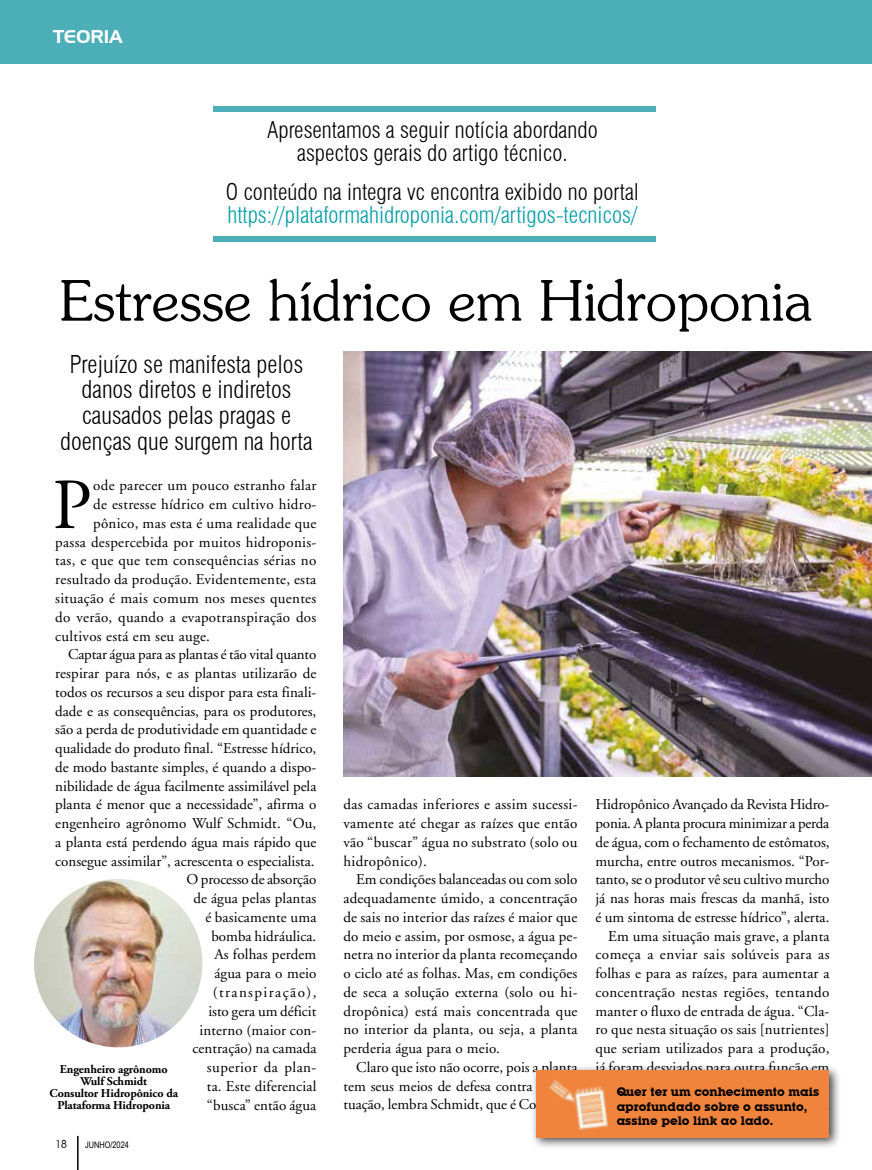
<style>
.page{position:relative;width:872px;height:1170px;background:#fff}
.page>*{position:absolute;margin:0;border:0;box-sizing:border-box;transform-origin:0 0}
.t1{font:71.55px "Adobe Garamond";color:#000}
.t2{font:300 55.5px "Souvenir";color:#000}
.t3{font:300 condensed 24px/25.5px "Swiss 721 BT";color:#000;text-align:center}
.t4{font:300 condensed 22.5px/22.5px "Swiss 721 BT";color:#000;text-align:center}
.t5{font:300 condensed 22.5px "Swiss 721 BT";color:#009ba6}
.t6{font:18px "Aero Regular SWFTE";color:#fff}
.t7{font:15px/18.8px "Adobe Garamond";letter-spacing:.01em;color:#000;text-align:justify}
.t8{font:15px "Adobe Garamond";letter-spacing:-.01em;color:#000}
.t9{font:15px "Adobe Garamond";letter-spacing:.03em;color:#000}
.t10{font:15px "Adobe Garamond";letter-spacing:.095em;color:#000}
.t11{font:700 12px/12px "Adobe Garamond Pro";letter-spacing:-.01em;color:#000;text-align:center}
.t12{font:700 12px/14.5px "Lubalin Graph IT Cby BT";color:#000}
.t13{font:100 12px "Avant Garde";color:#000}
.t14{font:9px "Arial Narrow";color:#000}
</style>
<div class="page">
<hr style="left:77px;top:1135px;width:2px;height:34px;background:#000">
<img style="left:343px;top:351px;width:529px;height:425px">
<div style="left:0;top:0;width:872px;height:63px;background:#4caeb7"></div>
<div style="left:214px;top:236px;width:442px;height:6px;background:#4caeb7"></div>
<div style="left:214px;top:106px;width:442px;height:6px;background:#4caeb7"></div>
<img style="left:32px;top:876px;width:173px;height:173px;border-radius:86px">
<div style="left:29px;top:874px;width:178px;height:177px;border:5px solid #fff;border-radius:50%"></div>
<div style="left:530px;top:1064px;width:311px;height:85px;background:#000;opacity:.75"></div>
<div style="left:536px;top:1070px;width:293px;height:67px;background:#f1843d"></div>
<img style="left:549px;top:1080px;width:60px;height:50px">
<p class="t6" style="left:53px;top:25px;width:71px">TEORIA</p>
<h3 class="t4" style="left:267px;top:119px;width:332px">Apresentamos a seguir notícia abordando aspectos gerais do artigo técnico.</h3>
<h3 class="t4" style="left:226px;top:181px;width:415px">O conteúdo na integra vc encontra exibido no portal</h3>
<h3 class="t5" style="left:227px;top:201px;width:411px">https://plataformahidroponia.com/artigos-tecnicos/</h3>
<h2 class="t2" style="left:60px;top:267px;width:754px">Estresse hídrico em Hidroponia</h2>
<h3 class="t3" style="left:60px;top:351px;width:254px">Prejuízo se manifesta pelos danos diretos e indiretos causados pelas pragas e doenças que surgem na horta</h3>
<h1 class="t1" style="left:52px;top:467px;width:41px">P</h1>
<p class="t7" style="left:93px;top:476px;width:225px">ode parecer um pouco estranho falar</p>
<p class="t7" style="left:93px;top:495px;width:225px">de estresse hídrico em cultivo hidro-</p>
<p class="t7" style="left:93px;top:514px;width:225px">pônico, mas esta é uma realidade que</p>
<p class="t7" style="left:55px;top:533px;width:262px">passa despercebida por muitos hidroponis-</p>
<p class="t7" style="left:55px;top:551px;width:262px">tas, e que que tem consequências sérias no</p>
<p class="t7" style="left:55px;top:570px;width:262px">resultado da produção. Evidentemente, esta</p>
<p class="t7" style="left:55px;top:589px;width:262px">situação é mais comum nos meses quentes</p>
<p class="t7" style="left:55px;top:608px;width:263px">do verão, quando a evapotranspiração dos</p>
<p class="t7" style="left:55px;top:626px;width:156px">cultivos está em seu auge.</p>
<p class="t8" style="left:68px;top:646px;width:250px">Captar água para as plantas é tão vital quanto</p>
<p class="t7" style="left:55px;top:664px;width:263px">respirar para nós, e as plantas utilizarão de</p>
<p class="t7" style="left:55px;top:683px;width:262px">todos os recursos a seu dispor para esta finali-</p>
<p class="t7" style="left:55px;top:701px;width:262px">dade e as consequências, para os produtores,</p>
<p class="t7" style="left:55px;top:720px;width:263px">são a perda de produtividade em quantidade e</p>
<p class="t7" style="left:55px;top:739px;width:262px">qualidade do produto final. “Estresse hídrico,</p>
<p class="t7" style="left:55px;top:758px;width:262px">de modo bastante simples, é quando a dispo-</p>
<p class="t7" style="left:55px;top:776px;width:263px">nibilidade de água facilmente assimilável pela</p>
<p class="t7" style="left:55px;top:795px;width:263px">planta é menor que a necessidade”, afirma o</p>
<p class="t7" style="left:55px;top:814px;width:262px">engenheiro agrônomo Wulf Schmidt. “Ou,</p>
<p class="t7" style="left:55px;top:833px;width:262px">a planta está perdendo água mais rápido que</p>
<p class="t7" style="left:55px;top:851px;width:261px">consegue assimilar”, acrescenta o especialista.</p>
<p class="t7" style="left:187px;top:870px;width:131px">O processo de absorção</p>
<p class="t7" style="left:193px;top:889px;width:125px">de água pelas plantas</p>
<p class="t7" style="left:205px;top:908px;width:113px">é basicamente uma</p>
<p class="t7" style="left:211px;top:926px;width:106px">bomba hidráulica.</p>
<p class="t7" style="left:214px;top:945px;width:104px">As folhas perdem</p>
<p class="t7" style="left:214px;top:964px;width:104px">água para o meio</p>
<p class="t10" style="left:213px;top:984px;width:105px">(transpiração),</p>
<p class="t7" style="left:208px;top:1001px;width:110px">isto gera um déficit</p>
<p class="t7" style="left:199px;top:1020px;width:118px">interno (maior con-</p>
<p class="t7" style="left:192px;top:1039px;width:125px">centração) na camada</p>
<p class="t9" style="left:207px;top:1059px;width:111px">superior da plan-</p>
<p class="t7" style="left:207px;top:1076px;width:111px">ta. Este diferencial</p>
<p class="t7" style="left:207px;top:1095px;width:111px">“busca” então água</p>
<p class="t11" style="left:50px;top:1063px;width:130px">Engenheiro agrônomo<br>Wulf Schmidt<br>Consultor Hidropônico da<br>Plataforma Hidroponia</p>
<p class="t13" style="left:55px;top:1138px;width:13px">18</p>
<p class="t14" style="left:85px;top:1138px;width:45px">JUNHO/2024</p>
<p class="t7" style="left:343px;top:795px;width:235px">das camadas inferiores e assim sucessi&shy;vamente até chegar as raízes que então vão “buscar” água no substrato (solo ou hidropônico).</p>
<p class="t7" style="left:343px;top:870px;width:236px;text-indent:13px">Em condições balanceadas ou com solo adequadamente úmido, a concentração de sais no interior das raízes é maior que do meio e assim, por osmose, a água pe&shy;netra no interior da planta recomeçando o ciclo até as folhas. Mas, em condições de seca a solução externa (solo ou hi&shy;dropônica) está mais concentrada que no interior da planta, ou seja, a planta perderia água para o meio.</p>
<p class="t7" style="left:343px;top:1058px;width:235px;text-indent:13px">Claro que isto não ocorre, pois a planta tem seus meios de defesa contra esta si&shy;tuação, lembra Schmidt, que é Consultor</p>
<p class="t7" style="left:595px;top:795px;width:235px">Hidropônico Avançado da Revista Hidro-</p>
<p class="t8" style="left:595px;top:815px;width:235px">ponia. A planta procura minimizar a perda</p>
<p class="t7" style="left:595px;top:833px;width:236px">de água, com o fechamento de estômatos,</p>
<p class="t7" style="left:595px;top:851px;width:235px">murcha, entre outros mecanismos. “Por-</p>
<p class="t8" style="left:595px;top:871px;width:235px">tanto, se o produtor vê seu cultivo murcho</p>
<p class="t7" style="left:595px;top:889px;width:235px">já nas horas mais frescas da manhã, isto</p>
<p class="t7" style="left:595px;top:908px;width:235px">é um sintoma de estresse hídrico”, alerta.</p>
<p class="t7" style="left:608px;top:926px;width:223px">Em uma situação mais grave, a planta</p>
<p class="t9" style="left:595px;top:946px;width:236px">começa a enviar sais solúveis para as</p>
<p class="t7" style="left:595px;top:964px;width:235px">folhas e para as raízes, para aumentar a</p>
<p class="t7" style="left:595px;top:983px;width:235px">concentração nestas regiões, tentando</p>
<p class="t7" style="left:595px;top:1001px;width:235px">manter o fluxo de entrada de água. “Cla-</p>
<p class="t7" style="left:595px;top:1020px;width:235px">ro que nesta situação os sais [nutrientes]</p>
<p class="t7" style="left:595px;top:1039px;width:235px">que seriam utilizados para a produção,</p>
<p class="t7" style="left:595px;top:1058px;width:235px">já foram desviados para outra função em</p>
<p class="t7" style="left:595px;top:1076px;width:198px">detrimento da mesma”, sublinha.</p>
<p class="t7" style="left:608px;top:1095px;width:223px">Em caso extremo, a planta começará a</p>
<p class="t12" style="left:616px;top:1084px;width:204px">Quer ter um conhecimento mais aprofundado sobre o assunto, assine pelo link ao lado.</p>
</div>
